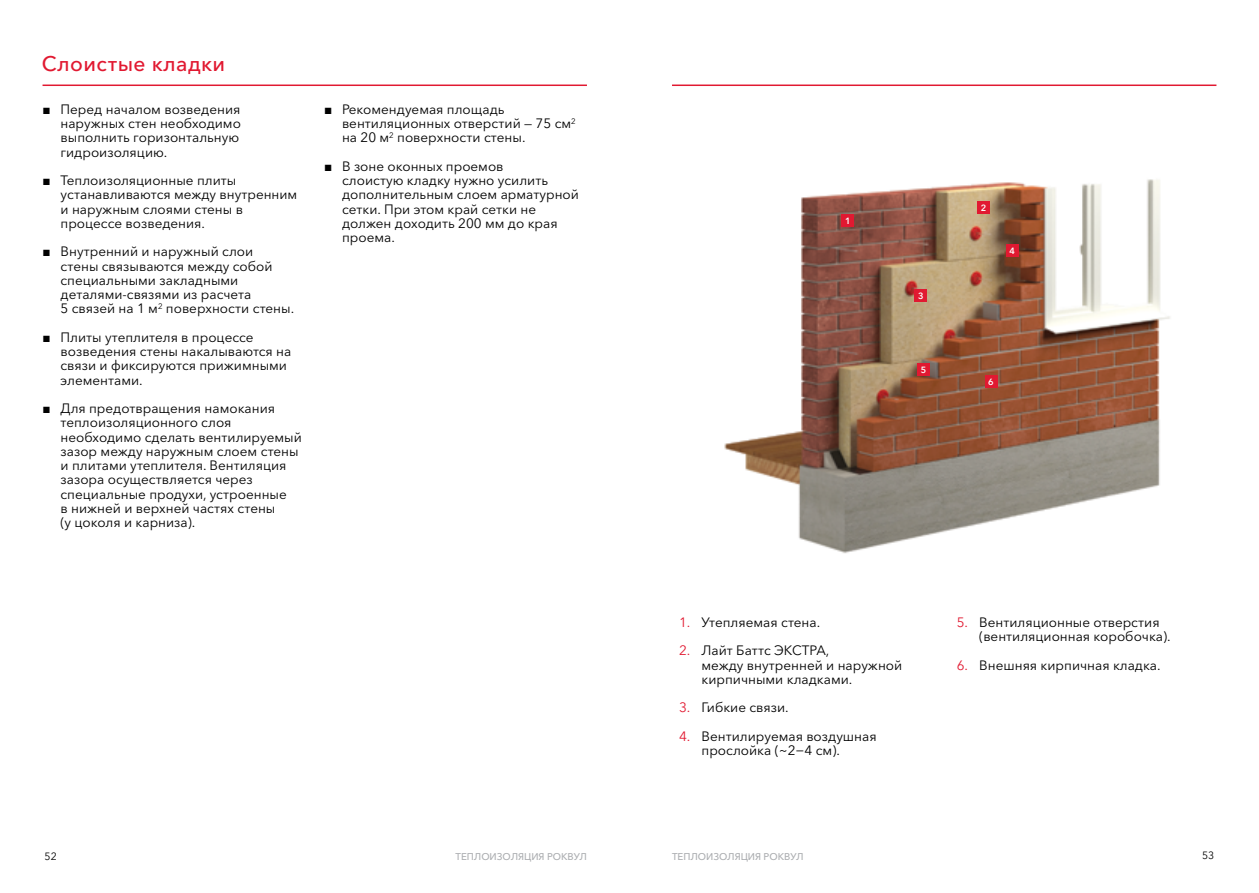
<style>
.page{position:relative;width:1259px;height:893px;background:#fff}
.page>*{position:absolute;margin:0;border:0;box-sizing:border-box;transform-origin:0 0}
.t1{font:500 21px "Avenir Next Cyr";letter-spacing:.02em;color:#e11931}
.t2{font:13.5px/14.2px "Avenir Next Cyr";color:#000}
.t3{font:10.5px "Avenir Next Cyr";color:#000}
.t4{font:500 9.75px "Avenir Next Cyr";color:#acaeb1}
.t5{font:600 9px "Avenir Next Cyr";color:#fff}
.s1{font-family:"Arial"}
.s2{color:#e11931}
</style>
<div class="page">
<hr style="left:43px;top:85px;width:544px;height:1px;background:#e11931">
<img style="left:679px;top:84px;width:520px;height:470px">
<div style="left:841px;top:215px;width:13px;height:12px;background:#e11931"></div>
<div style="left:977px;top:201px;width:13px;height:13px;background:#e11931"></div>
<div style="left:914px;top:289px;width:13px;height:13px;background:#e11931"></div>
<div style="left:1005px;top:244px;width:13px;height:13px;background:#e11931"></div>
<div style="left:917px;top:363px;width:13px;height:12px;background:#e11931"></div>
<div style="left:984px;top:375px;width:13px;height:13px;background:#e11931"></div>
<hr style="left:672px;top:85px;width:544px;height:1px;background:#e11931">
<h1 class="t1" style="left:42px;top:51px;width:185px">Слоистые кладки</h1>
<p class="t2" style="left:61px;top:102px;width:182px;text-indent:-18px"><span class="s1">■</span> Перед началом возведения наружных стен необходимо выполнить горизонтальную гидроизоляцию.</p>
<p class="t2" style="left:61px;top:173px;width:238px;text-indent:-18px"><span class="s1">■</span> Теплоизоляционные плиты устанавливаются между внутренним и наружным слоями стены в процессе возведения.</p>
<p class="t2" style="left:61px;top:244px;width:235px;text-indent:-18px"><span class="s1">■</span> Внутренний и наружный слои стены связываются между собой специальными закладными деталями-связями из расчета<br>5 связей на 1 м<sup>2</sup> поверхности стены.</p>
<p class="t2" style="left:61px;top:330px;width:232px;text-indent:-18px"><span class="s1">■</span> Плиты утеплителя в процессе возведения стены накалываются на связи и фиксируются прижимными элементами.</p>
<p class="t2" style="left:61px;top:401px;width:243px;text-indent:-18px"><span class="s1">■</span> Для предотвращения намокания теплоизоляционного слоя необходимо сделать вентилируемый зазор между наружным слоем стены и плитами утеплителя. Вентиляция зазора осуществляется через специальные продухи, устроенные<br>в нижней и верхней частях стены<br>(у цоколя и карниза).</p>
<p class="t2" style="left:342px;top:102px;width:235px;text-indent:-18px"><span class="s1">■</span> Рекомендуемая площадь вентиляционных отверстий — 75 см<sup>2 </sup>на 20 м<sup>2</sup> поверхности стены.</p>
<p class="t2" style="left:342px;top:159px;width:238px;text-indent:-18px"><span class="s1">■</span> В зоне оконных проемов<br>слоистую кладку нужно усилить дополнительным слоем арматурной сетки. При этом край сетки не должен доходить 200 мм до края проема.</p>
<p class="t5" style="left:845px;top:216px;width:7px">1</p>
<p class="t5" style="left:918px;top:290px;width:7px">3</p>
<p class="t5" style="left:920px;top:364px;width:7px">5</p>
<p class="t5" style="left:981px;top:202px;width:7px">2</p>
<p class="t5" style="left:1009px;top:245px;width:7px">4</p>
<p class="t5" style="left:988px;top:376px;width:7px">6</p>
<p class="t2" style="left:679px;top:615px;width:143px"><span class="s2">1.</span> Утепляемая стена.</p>
<p class="t2" style="left:701px;top:643px;width:202px;text-indent:-23px"><span class="s2">2.</span> Лайт Баттс ЭКСТРА,<br>между внутренней и наружной кирпичными кладками.</p>
<p class="t2" style="left:679px;top:700px;width:111px"><span class="s2">3.</span> Гибкие связи.</p>
<p class="t2" style="left:701px;top:729px;width:177px;text-indent:-23px"><span class="s2">4.</span> Вентилируемая воздушная прослойка (~2−4 см).</p>
<p class="t2" style="left:979px;top:615px;width:193px;text-indent:-23px"><span class="s2">5.</span> Вентиляционные отверстия (вентиляционная коробочка).</p>
<p class="t2" style="left:956px;top:658px;width:205px"><span class="s2">6.</span> Внешняя кирпичная кладка.</p>
<p class="t3" style="left:45px;top:850px;width:14px">52</p>
<p class="t3" style="left:1202px;top:849px;width:14px">53</p>
<p class="t4" style="left:455px;top:850px;width:133px">ТЕПЛОИЗОЛЯЦИЯ РОКВУЛ</p>
<p class="t4" style="left:672px;top:850px;width:133px">ТЕПЛОИЗОЛЯЦИЯ РОКВУЛ</p>
</div>
